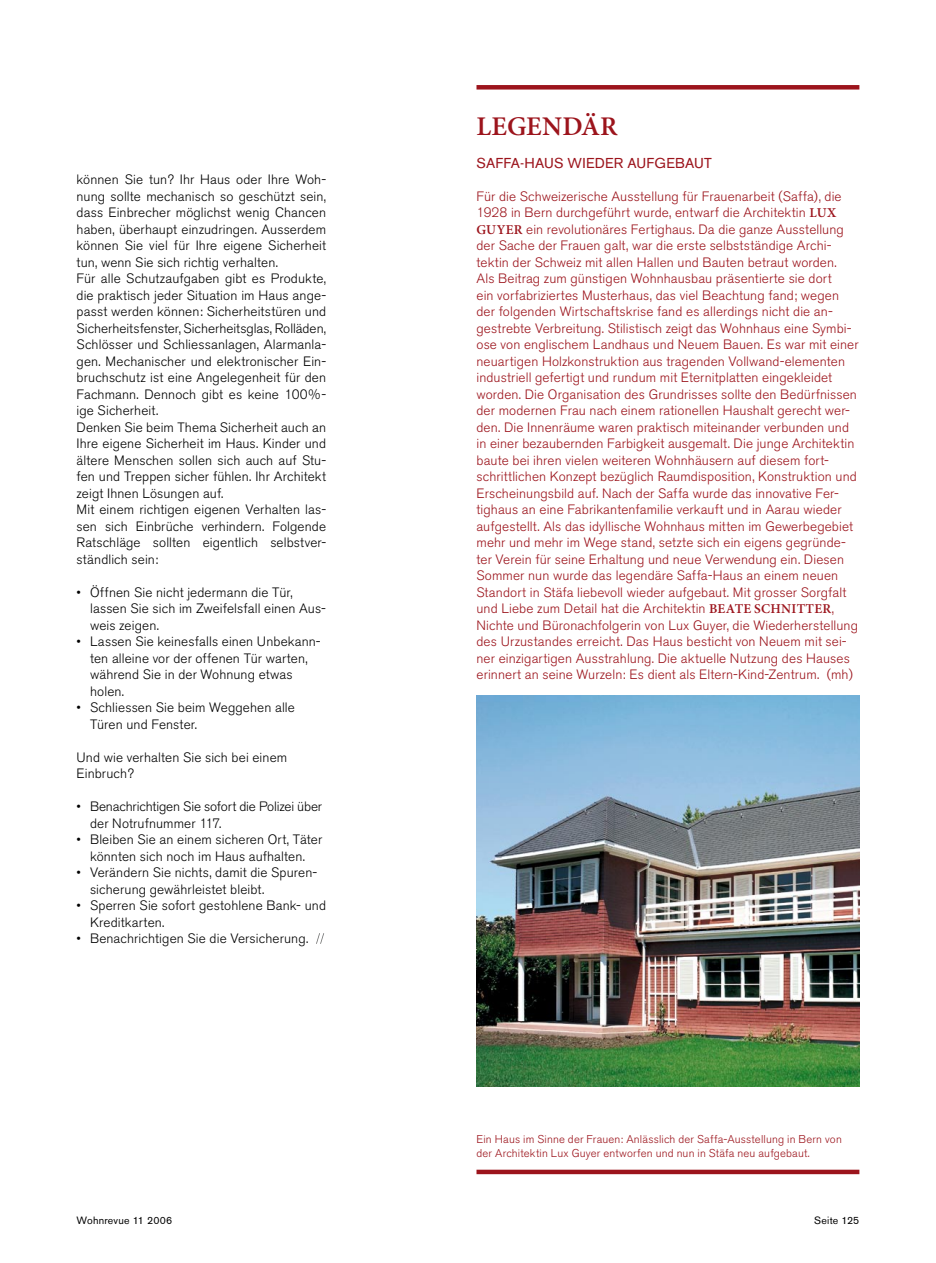
<style>
.page{position:relative;width:936px;height:1263px;background:#fff}
.page>*{position:absolute;margin:0;border:0;box-sizing:border-box;transform-origin:0 0}
.t1{font:600 27px "Minion Pro";color:#9c141c}
.t2{font:14.25px "Akzidenz Grotesk BE";letter-spacing:.01em;color:#9c141c}
.t3{font:300 13.5px/16.5px "Akzidenz Grotesk BE";letter-spacing:.01em;color:#9c141c}
.t4{font:300 13.5px/16.5px "Akzidenz Grotesk BE";letter-spacing:.01em;color:#000}
.t5{font:300 13.5px/16.5px "Akzidenz Grotesk BE";letter-spacing:-.01em;color:#000}
.t6{font:300 11.25px/14.2px "Akzidenz Grotesk BE";letter-spacing:.015em;color:#9c141c}
.t7{font:10.5px "Akzidenz Grotesk BE";letter-spacing:.02em;color:#000}
.s1{font-family:"Minion Pro";font-weight:400;font-size:15px;color:#fff}
.s2{font-family:"Minion Pro";font-weight:600}
</style>
<div class="page">
<img style="left:476px;top:696px;width:383px;height:391px">
<hr style="left:476px;top:1170px;width:383px;height:4px;background:#9c141c">
<div style="left:476px;top:85px;width:383px;height:5px;background:#9c141c"></div>
<p class="t4" style="left:77px;top:171px;width:251px">können Sie tun? Ihr Haus oder Ihre Woh&shy;nung sollte mechanisch so geschützt sein, dass Einbrecher möglichst wenig Chancen haben, überhaupt einzudringen. Ausserdem können Sie viel für Ihre eigene Sicherheit tun, wenn Sie sich richtig verhalten.<br>Für alle Schutzaufgaben gibt es Produkte, die praktisch jeder Situation im Haus ange&shy;passt werden können: Sicherheitstüren und Sicherheitsfenster, Sicherheitsglas, Rolläden, Schlösser und Schliessanlagen, Alarmanla&shy;gen. Mechanischer und elektronischer Ein&shy;bruchschutz ist eine Angelegenheit für den Fachmann. Dennoch gibt es keine 100%- ige Sicherheit.<br>Denken Sie beim Thema Sicherheit auch an Ihre eigene Sicherheit im Haus. Kinder und ältere Menschen sollen sich auch auf Stu&shy;fen und Treppen sicher fühlen. Ihr Architekt zeigt Ihnen Lösungen auf.<br>Mit einem richtigen eigenen Verhalten las&shy;sen sich Einbrüche verhindern. Folgende Ratschläge sollten eigentlich selbstver&shy;ständlich sein:</p>
<p class="t4" style="left:90px;top:584px;width:237px;text-indent:-14px">• Öffnen Sie nicht jedermann die Tür, lassen Sie sich im Zweifelsfall einen Aus&shy;weis zeigen.</p>
<p class="t4" style="left:90px;top:633px;width:232px;text-indent:-14px">• Lassen Sie keinesfalls einen Unbekann&shy;ten alleine vor der offenen Tür warten, während Sie in der Wohnung etwas holen.</p>
<p class="t4" style="left:90px;top:699px;width:206px;text-indent:-14px">• Schliessen Sie beim Weggehen alle<br>Türen und Fenster.</p>
<p class="t4" style="left:77px;top:749px;width:212px">Und wie verhalten Sie sich bei einem<br>Einbruch?</p>
<p class="t5" style="left:90px;top:798px;width:233px;text-indent:-13px">• Benachrichtigen Sie sofort die Polizei über der Notrufnummer 117.</p>
<p class="t4" style="left:77px;top:831px;width:247px;text-align:center">• Bleiben Sie an einem sicheren Ort, Täter könnten sich noch im Haus aufhalten.</p>
<p class="t4" style="left:90px;top:864px;width:228px;text-indent:-14px">• Verändern Sie nichts, damit die Spuren&shy;sicherung gewährleistet bleibt.</p>
<p class="t4" style="left:90px;top:897px;width:237px;text-indent:-14px">• Sperren Sie sofort gestohlene Bank- und<br>Kreditkarten.</p>
<p class="t4" style="left:77px;top:930px;width:249px">• Benachrichtigen Sie die Versicherung. <span class="s1">//</span></p>
<h1 class="t1" style="left:476px;top:110px;width:143px">LEGENDÄR</h1>
<p class="t2" style="left:476px;top:154px;width:162px">SAFFA-HAUS WIEDER AUFG</p>
<p class="t2" style="left:666px;top:154px;width:38px">EBAUT</p>
<p class="t3" style="left:476px;top:188px;width:383px">Für die Schweizerische Ausstellung für Frauenarbeit (Saffa), die 1928 in Bern durchgeführt wurde, entwarf die Architektin <span class="s2">LUX GUYER</span> ein revolutionäres Fertighaus. Da die ganze Ausstellung der Sache der Frauen galt, war die erste selbstständige Archi&shy;tektin der Schweiz mit allen Hallen und Bauten betraut worden.<br>Als Beitrag zum günstigen Wohnhausbau präsentierte sie dort<br>ein vorfabriziertes Musterhaus, das viel Beachtung fand; wegen der folgenden Wirtschaftskrise fand es allerdings nicht die an&shy;gestrebte Verbreitung. Stilistisch zeigt das Wohnhaus eine Symbi&shy;ose von englischem Landhaus und Neuem Bauen. Es war mit einer neuartigen Holzkonstruktion aus tragenden Vollwand-elementen industriell gefertigt und rundum mit Eternitplatten eingekleidet worden. Die Organisation des Grundrisses sollte den Bedürfnissen der modernen Frau nach einem rationellen Haushalt gerecht wer&shy;den. Die Innenräume waren praktisch miteinander verbunden und in einer bezaubernden Farbigkeit ausgemalt. Die junge Architektin baute bei ihren vielen weiteren Wohnhäusern auf diesem fort&shy;schrittlichen Konzept bezüglich Raumdisposition, Konstruktion und Erscheinungsbild auf. Nach der Saffa wurde das innovative Fer&shy;tighaus an eine Fabrikantenfamilie verkauft und in Aarau wieder aufgestellt. Als das idyllische Wohnhaus mitten im Gewerbegebiet mehr und mehr im Wege stand, setzte sich ein eigens gegründe&shy;ter Verein für seine Erhaltung und neue Verwendung ein. Diesen Sommer nun wurde das legendäre Saffa-Haus an einem neuen Standort in Stäfa liebevoll wieder aufgebaut. Mit grosser Sorgfalt und Liebe zum Detail hat die Architektin <span class="s2">BEATE SCHNITTER</span>, Nichte und Büronachfolgerin von Lux Guyer, die Wiederherstellung des Urzustandes erreicht. Das Haus besticht von Neuem mit sei&shy;ner einzigartigen Ausstrahlung. Die aktuelle Nutzung des Hauses erinnert an seine Wurzeln: Es dient als Eltern-Kind-Zentrum. (mh)</p>
<p class="t6" style="left:476px;top:1132px;width:367px">Ein Haus im Sinne der Frauen: Anlässlich der Saffa-Ausstellung in Bern von der Architektin Lux Guyer entworfen und nun in Stäfa neu aufgebaut.</p>
<p class="t7" style="left:77px;top:1214px;width:97px">WOHNREVUE 11 2006</p>
<p class="t7" style="left:814px;top:1214px;width:47px">SEITE 125</p>
</div>
